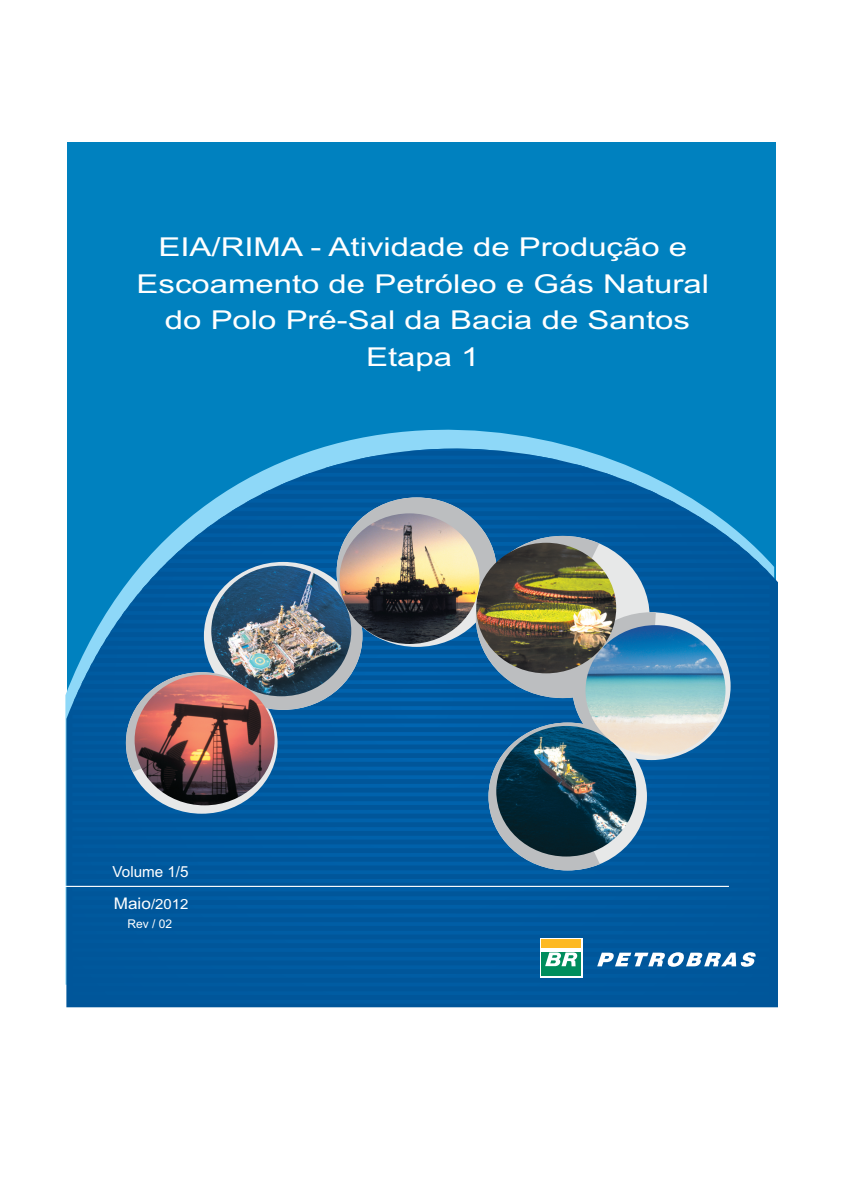
<style>
.page{position:relative;width:842px;height:1191px;background:#fff}
.page>*{position:absolute;margin:0;border:0;box-sizing:border-box;transform-origin:0 0}
.t1{font:26px/36.6px "Arial";color:#fff;text-align:center;scale:1.27 1}
.t2{font:15.2px "Arial";color:#fff}
.t3{font:14px "Arial";color:#fff;scale:1.07 1}
.t4{font:12px "Arial";color:#fff}
.s1{font-size:16px}
</style>
<div class="page">
<div style="left:67px;top:143px;width:708px;height:859px;background:#0081bf"></div>
<svg style="left:66px;top:370px;width:712px;height:637px"></svg>
<svg style="left:72px;top:386px;width:698px;height:621px"></svg>
<svg style="left:597px;top:952px;width:159px;height:14px;background:#84aece"></svg>
<svg style="left:540px;top:937px;width:43px;height:40px"></svg>
<div style="left:542px;top:939px;width:39px;height:8px;background:#fdb924"></div>
<div style="left:542px;top:952px;width:39px;height:24px;background:#008d5c"></div>
<svg style="left:545px;top:952px;width:33px;height:14px"></svg>
<hr style="left:62px;top:885px;width:667px;height:2px;background:#fff">
<svg style="left:572px;top:612px;width:159px;height:148px;background:#d9dfe2"></svg>
<svg style="left:126px;top:497px;width:530px;height:373px;background:#2571aa"></svg>
<img style="left:211px;top:565px;width:140px;height:131px;border-radius:50%">
<img style="left:496px;top:726px;width:140px;height:130px;border-radius:50%">
<img style="left:476px;top:543px;width:140px;height:130px;border-radius:50%">
<img style="left:340px;top:513px;width:139px;height:131px;border-radius:50%">
<img style="left:135px;top:675px;width:140px;height:130px;border-radius:50%">
<img style="left:585px;top:625px;width:140px;height:130px;border-radius:50%">
<p class="t1" style="left:137px;top:231px;width:452px">EIA/RIMA - Atividade de Produção e<br>Escoamento de Petróleo e Gás Natural do Polo Pré-Sal da Bacia de Santos<br>Etapa 1</p>
<p class="t2" style="left:113px;top:865px;width:78px">Volume 1/5</p>
<p class="t3" style="left:114px;top:898px;width:71px"><span class="s1">Maio</span>/2012</p>
<p class="t4" style="left:128px;top:919px;width:46px">Rev / 02</p>
</div>
